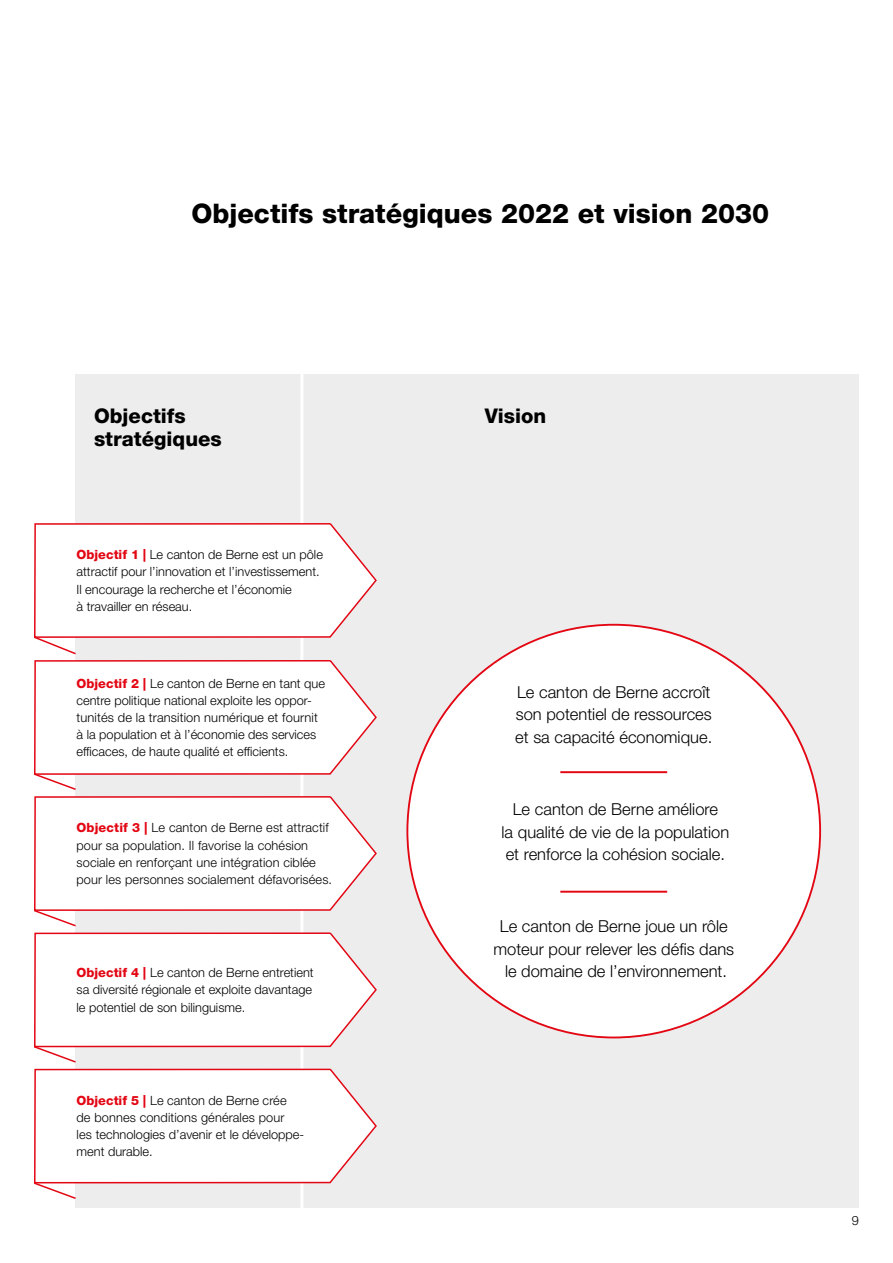
<style>
.page{position:relative;width:893px;height:1263px;background:#fff}
.page>*{position:absolute;margin:0;border:0;box-sizing:border-box;transform-origin:0 0}
.t1{font:800 27px "Helvetica Neue LT Std";color:#000}
.t2{font:800 20.25px/23.4px "Helvetica Neue LT Std";color:#000}
.t3{font:300 16.5px/22.5px "Helvetica Neue LT Std";color:#000;text-align:center}
.t4{font:300 12.75px/17.1px "Helvetica Neue LT Std";color:#000}
.s1{font-weight:800;color:#e30613}
</style>
<div class="page">
<div style="left:75px;top:374px;width:784px;height:834px;background:#ededed"></div>
<hr style="left:300px;top:362px;width:3px;height:863px;background:#fff">
<svg style="left:34px;top:523px;width:343px;height:676px"></svg>
<div style="left:407px;top:625px;width:413px;height:412px;background:#fff;border-radius:50%"></div>
<hr style="left:560px;top:891px;width:107px;height:2px;background:#e30613">
<hr style="left:560px;top:771px;width:107px;height:2px;background:#e30613">
<h2 class="t1" style="left:191px;top:198px;width:579px">Objectifs stratégiques 2022 et vision 2030</h2>
<h3 class="t2" style="left:94px;top:404px;width:129px">Objectifs stratégiques</h3>
<p class="t4" style="left:77px;top:546px;width:248px"><span class="s1">Objectif 1 |</span> Le canton de Berne est un pôle attractif pour l’innovation et l’investissement.<br>Il encourage la recherche et l’économie<br>à travailler en réseau.</p>
<p class="t4" style="left:77px;top:674px;width:250px"><span class="s1">Objectif 2 |</span> Le canton de Berne en tant que centre politique national exploite les oppor&shy;tunités de la transition numérique et fournit à la population et à l’économie des services effcaces, de haute qualité et effcients.</p>
<p class="t4" style="left:77px;top:819px;width:257px"><span class="s1">Objectif 3 |</span> Le canton de Berne est attractif pour sa population. Il favorise la cohésion sociale en renforçant une intégration ciblée pour les personnes socialement défavorisées.</p>
<p class="t4" style="left:77px;top:964px;width:239px"><span class="s1">Objectif 4 |</span> Le canton de Berne entretient sa diversité régionale et exploite davantage le potentiel de son bilinguisme.</p>
<p class="t4" style="left:77px;top:1091px;width:229px"><span class="s1">Objectif 5 |</span> Le canton de Berne crée<br>de bonnes conditions générales pour<br>les technologies d’avenir et le développe&shy;ment durable.</p>
<h3 class="t2" style="left:485px;top:404px;width:63px">Vision</h3>
<p class="t3" style="left:515px;top:680px;width:198px;text-align:justify">Le canton de Berne accroît son potentiel de ressources et sa capacité économique.</p>
<p class="t3" style="left:502px;top:798px;width:229px">Le canton de Berne améliore<br>la qualité de vie de la population et renforce la cohésion sociale.</p>
<p class="t3" style="left:493px;top:915px;width:242px">Le canton de Berne joue un rôle moteur pour relever les défs dans le domaine de l’environnement.</p>
<p class="t4" style="left:852px;top:1211px;width:9px">9</p>
</div>
